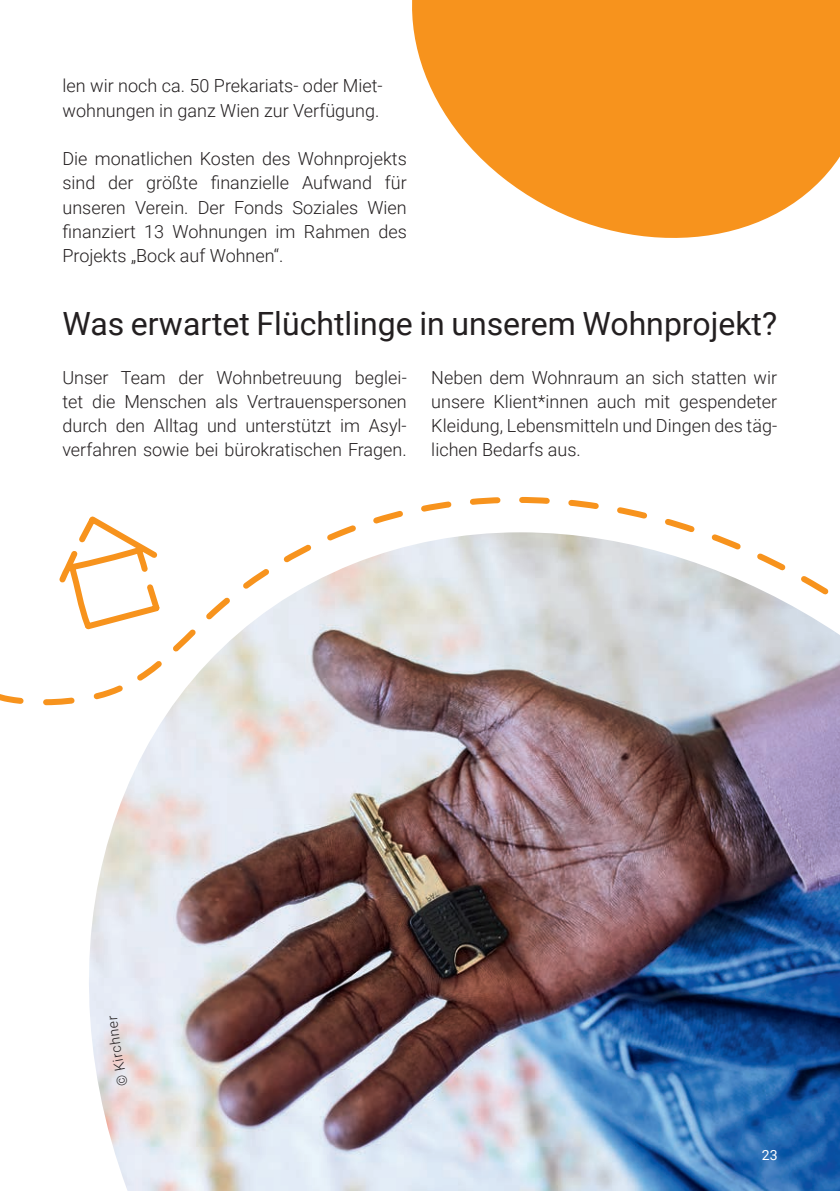
<style>
.page{position:relative;width:840px;height:1191px;background:#fff}
.page>*{position:absolute;margin:0;border:0;box-sizing:border-box;transform-origin:0 0}
.t1{font:32px "Roboto";color:#231f20}
.t2{font:300 18px/24.2px "Roboto";color:#231f20;text-align:justify}
.t3{font:14px "Roboto";color:#fff}
</style>
<div class="page">
<img style="left:89px;top:707px;width:750px;height:484px">
<svg style="left:373px;top:497px;width:299px;height:23px"></svg>
<svg style="left:0;top:520px;width:839px;height:187px"></svg>
<svg style="left:412px;top:0;width:427px;height:238px;fill:#f7931d"></svg>
<svg style="left:109px;top:1015px;width:19px;height:71px"></svg>
<p class="t2" style="left:62px;top:73px;width:321px">len wir noch ca. 50 Prekariats- oder Miet&shy;wohnungen in ganz Wien zur Verfügung.</p>
<p class="t2" style="left:62px;top:146px;width:346px">Die monatlichen Kosten des Wohnprojekts sind der größte finanzielle Aufwand für unseren Verein. Der Fonds Soziales Wien finanziert 13 Wohnungen im Rahmen des Projekts „Bock auf Wohnen“.</p>
<h1 class="t1" style="left:62px;top:301px;width:715px">Was erwartet Flüchtlinge in unserem Wohnprojekt?</h1>
<p class="t2" style="left:62px;top:364px;width:346px">Unser Team der Wohnbetreuung beglei&shy;tet die Menschen als Vertrauenspersonen durch den Alltag und unterstützt im Asyl&shy;verfahren sowie bei bürokratischen Fragen.</p>
<p class="t2" style="left:431px;top:364px;width:347px">Neben dem Wohnraum an sich statten wir unsere Klient*innen auch mit gespendeter Kleidung, Lebensmitteln und Dingen des täg&shy;lichen Bedarfs aus.</p>
<p class="t3" style="left:761px;top:1145px;width:17px">23</p>
</div>
